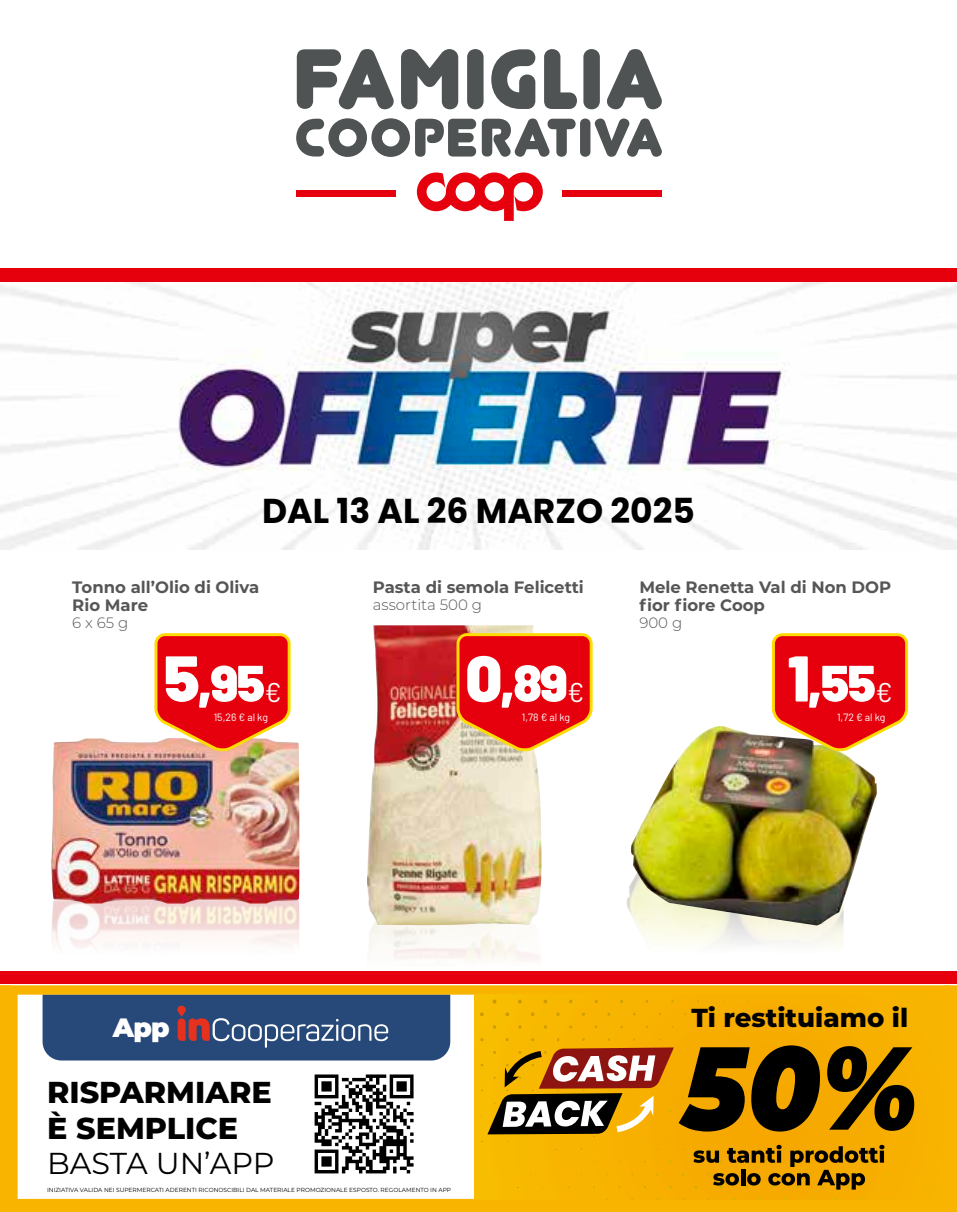
<style>
.page{position:relative;width:957px;height:1212px;background:#fff}
.page>*{position:absolute;margin:0;border:0;box-sizing:border-box;transform-origin:0 0}
.t1{font:84.75px "Junegull";letter-spacing:.025em;color:#4f5354}
.t2{font:53.7px "Junegull";letter-spacing:.025em;color:#4f5354}
.t3{font:900 51px "Barlow";color:#fff}
.t4{font:700 34.5px "Poppins";color:#000}
.t5{font:800 30.15px/36.3px "Montserrat";color:#000}
.t6{font:30.15px "Montserrat";color:#000}
.t7{font:900 26.55px "Montserrat";color:#fff}
.t8{font:800 25.95px "Montserrat";color:#000}
.t9{font:700 16.5px/18px "Montserrat";color:#555655}
.t10{font:300 15px "Montserrat";color:#555655}
.t11{font:10.5px "Barlow";color:#fff}
.t12{font:5.85px "Montserrat";color:#000}
.s1{font-size:64.5px}
.s2{font-size:55.5px}
.s3{font-weight:400;font-size:27px}
</style>
<div class="page">
<img style="left:0;top:282px;width:957px;height:268px">
<div style="left:0;top:971px;width:957px;height:12px;background:#e6000d"></div>
<svg style="left:0;top:985px;width:957px;height:227px"></svg>
<div style="left:0;top:268px;width:957px;height:14px;background:#e6000d"></div>
<svg style="left:417px;top:172px;width:126px;height:49px"></svg>
<div style="left:297px;top:190px;width:99px;height:7px;background:#e6000d"></div>
<div style="left:562px;top:190px;width:99px;height:7px;background:#e6000d"></div>
<img style="left:51px;top:904px;width:248px;height:44px">
<img style="left:626px;top:849px;width:217px;height:95px">
<img style="left:51px;top:738px;width:248px;height:166px">
<svg style="left:153px;top:633px;width:139px;height:121px;background:#e9342a"></svg>
<img style="left:367px;top:625px;width:174px;height:300px">
<svg style="left:455px;top:632px;width:138px;height:122px;background:#e8352c"></svg>
<img style="left:631px;top:726px;width:246px;height:199px">
<svg style="left:770px;top:633px;width:139px;height:121px;background:#e4342b"></svg>
<h1 class="t1" style="left:293px;top:29px;width:372px">FAMIGLIA</h1>
<h2 class="t2" style="left:295px;top:106px;width:370px">COOPERATIVA</h2>
<h3 class="t4" style="left:262px;top:491px;width:434px">DAL 13 AL 26 MARZO 2025</h3>
<h3 class="t9" style="left:72px;top:578px;width:188px">Tonno all’Olio di Oliva<br>Rio Mare</h3>
<h3 class="t10" style="left:72px;top:612px;width:58px">6 x 65 g</h3>
<h3 class="t3" style="left:164px;top:651px;width:119px"><span class="s1">5</span><span class="s2">,</span>95<span class="s3">€</span></h3>
<h3 class="t11" style="left:214px;top:711px;width:56px">15,26 € al kg</h3>
<h3 class="t9" style="left:373px;top:578px;width:212px">Pasta di semola Felicetti</h3>
<h3 class="t10" style="left:373px;top:594px;width:111px">assortita 500 g</h3>
<h3 class="t3" style="left:465px;top:651px;width:120px"><span class="s1">0</span><span class="s2">,</span>89<span class="s3">€</span></h3>
<h3 class="t11" style="left:522px;top:711px;width:50px">1,78 € al kg</h3>
<h3 class="t9" style="left:639px;top:578px;width:253px">Mele Renetta Val di Non DOP fior fiore Coop</h3>
<h3 class="t10" style="left:639px;top:612px;width:44px">900 g</h3>
<h3 class="t3" style="left:788px;top:651px;width:106px"><span class="s1">1</span><span class="s2">,</span>55<span class="s3">€</span></h3>
<h3 class="t11" style="left:837px;top:711px;width:50px">1,72 € al kg</h3>
<h3 class="t7" style="left:113px;top:1008px;width:58px">App</h3>
<h3 class="t5" style="left:47px;top:1072px;width:226px">RISPARMIARE<br>È SEMPLICE</h3>
<h3 class="t6" style="left:47px;top:1142px;width:229px">BASTA UN’APP</h3>
<p class="t12" style="left:47px;top:1186px;width:405px">INIZIATIVA VALIDA NEI SUPERMERCATI ADERENTI RICONOSCIBILI DAL MATERIALE PROMOZIONALE ESPOSTO. REGOLAMENTO IN APP</p>
<h3 class="t8" style="left:691px;top:999px;width:218px">Ti restituiamo il</h3>
</div>
